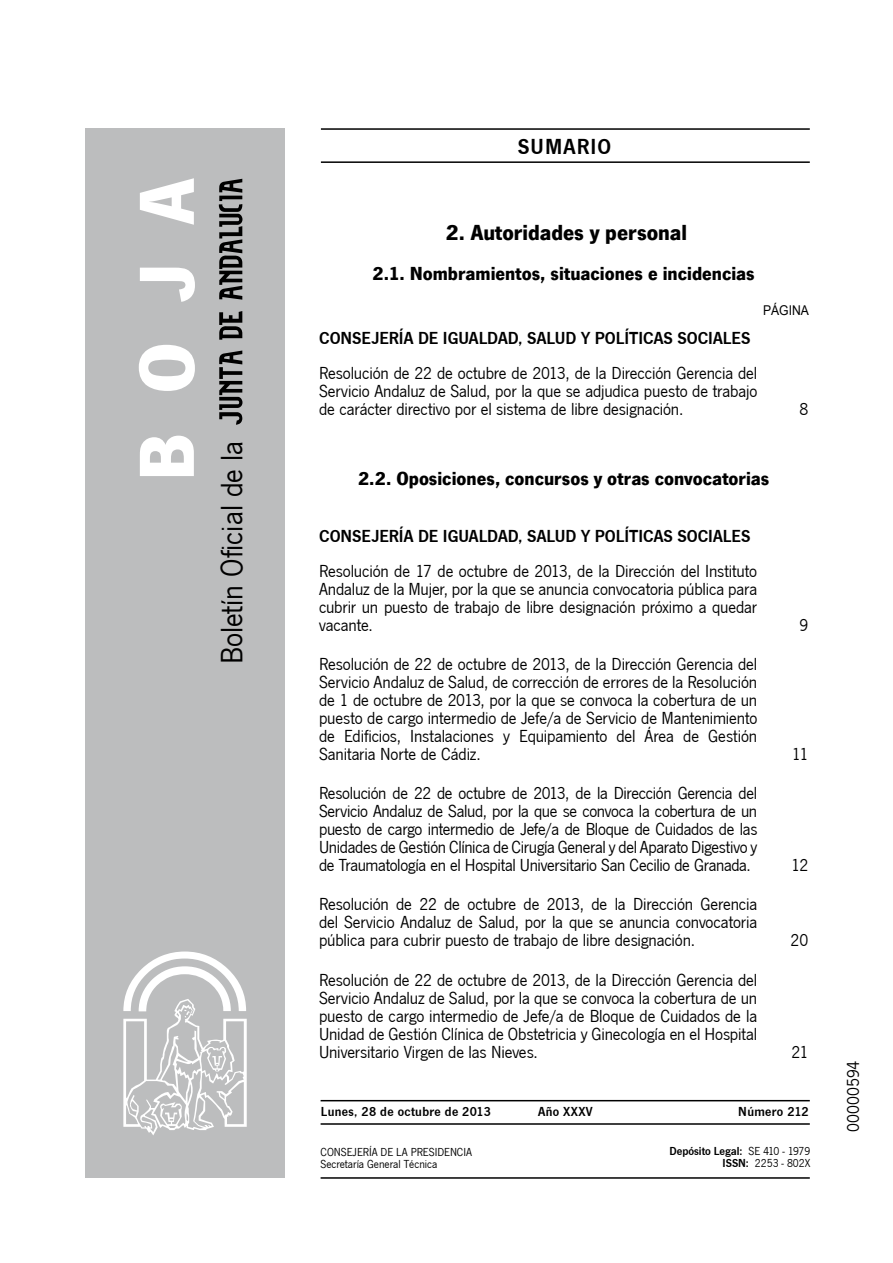
<style>
.page{position:relative;width:893px;height:1263px;background:#fff}
.page>*{position:absolute;margin:0;border:0;box-sizing:border-box;transform-origin:0 0}
.t1{font:700 81px "News Got T";color:#fff}
.t2{font:31.95px "News Got T";color:#000}
.t3{font:700 22.5px "News Got T";color:#000}
.t4{font:600 22.5px "News Got T";letter-spacing:.05em;color:#000}
.t5{font:700 19.5px "News Got T";color:#000}
.t6{font:18px/18px "News Got T";letter-spacing:-.01em;color:#000;text-align:justify}
.t7{font:600 18px "News Got T";color:#000}
.t8{font:600 13.5px "News Got T";letter-spacing:.025em;color:#000}
.t9{font:13.5px "Arial";color:#000;scale:.9 1}
.t10{font:12px/12px "News Got T";color:#000}
.t11{font:600 12px/12px "News Got T";color:#000;text-align:right}
.s1{font-weight:400}
</style>
<div class="page">
<hr style="left:321px;top:128px;width:488px;height:2px;background:#000">
<hr style="left:321px;top:161px;width:488px;height:2px;background:#000">
<div style="left:85px;top:128px;width:200px;height:1050px;background:#bcbdbe"></div>
<svg style="left:219px;top:351px;width:23px;height:74px"></svg>
<svg style="left:219px;top:311px;width:23px;height:29px"></svg>
<svg style="left:219px;top:179px;width:23px;height:121px"></svg>
<svg style="left:123px;top:952px;width:124px;height:183px"></svg>
<hr style="left:320px;top:1100px;width:489px;height:1px;background:#000">
<hr style="left:320px;top:1177px;width:489px;height:2px;background:#000">
<hr style="left:320px;top:1123px;width:489px;height:2px;background:#000">
<h1 class="t1" style="left:119px;top:481px;width:305px;rotate:-90deg">BOJA</h1>
<h2 class="t2" style="left:214px;top:664px;width:225px;rotate:-90deg">Boletín Oficial de la</h2>
<p class="t4" style="left:517px;top:134px;width:95px">SUMARIO</p>
<p class="t3" style="left:446px;top:219px;width:243px">2. Autoridades y personal</p>
<p class="t5" style="left:372px;top:262px;width:384px">2.1. Nombramientos, situaciones e incidencias</p>
<p class="t9" style="left:763px;top:302px;width:53px">PÁGINA</p>
<p class="t7" style="left:319px;top:327px;width:151px">CONSEJERÍA DE IGUALDAD</p>
<p class="t7" style="left:518px;top:327px;width:30px">, SALUD</p>
<p class="t7" style="left:581px;top:327px;width:67px">Y POLÍTICAS</p>
<p class="t7" style="left:677px;top:327px;width:20px">SOCIAL</p>
<p class="t7" style="left:731px;top:327px;width:18px">ES</p>
<p class="t6" style="left:319px;top:364px;width:439px">Resolución de 22 de octubre de 2013, de la Dirección Gerencia del Servicio Andaluz de Salud, por la que se adjudica puesto de trabajo de carácter directivo por el sistema de libre designación.</p>
<p class="t5" style="left:358px;top:467px;width:413px">2.2. Oposiciones, concursos y otras convocatorias</p>
<p class="t7" style="left:319px;top:525px;width:151px">CONSEJERÍA DE IGUALDAD</p>
<p class="t7" style="left:518px;top:525px;width:30px">, SALUD</p>
<p class="t7" style="left:581px;top:525px;width:67px">Y POLÍTICAS</p>
<p class="t7" style="left:677px;top:525px;width:20px">SOCIAL</p>
<p class="t7" style="left:731px;top:525px;width:18px">ES</p>
<p class="t6" style="left:319px;top:562px;width:439px">Resolución de 17 de octubre de 2013, de la Dirección del Instituto Andaluz de la Mujer, por la que se anuncia convocatoria pública para cubrir un puesto de trabajo de libre designación próximo a quedar vacante.</p>
<p class="t6" style="left:319px;top:655px;width:440px">Resolución de 22 de octubre de 2013, de la Dirección Gerencia del Servicio Andaluz de Salud, de corrección de errores de la Resolución de 1 de octubre de 2013, por la que se convoca la cobertura de un puesto de cargo intermedio de Jefe/a de Servicio de Mantenimiento de Edificios, Instalaciones y Equipamiento del Área de Gestión Sanitaria Norte de Cádiz.</p>
<p class="t6" style="left:319px;top:785px;width:440px">Resolución de 22 de octubre de 2013, de la Dirección Gerencia del Servicio Andaluz de Salud, por la que se convoca la cobertura de un puesto de cargo intermedio de Jefe/a de Bloque de Cuidados de las Unidades de Gestión Clínica de Cirugía General y del Aparato Digestivo y de Traumatología en el Hospital Universitario San Cecilio de Granada.</p>
<p class="t6" style="left:319px;top:896px;width:439px">Resolución de 22 de octubre de 2013, de la Dirección Gerencia del Servicio Andaluz de Salud, por la que se anuncia convocatoria pública para cubrir puesto de trabajo de libre designación.</p>
<p class="t6" style="left:319px;top:971px;width:439px">Resolución de 22 de octubre de 2013, de la Dirección Gerencia del Servicio Andaluz de Salud, por la que se convoca la cobertura de un puesto de cargo intermedio de Jefe/a de Bloque de Cuidados de la Unidad de Gestión Clínica de Obstetricia y Ginecología en el Hospital Universitario Virgen de las Nieves.</p>
<p class="t6" style="left:799px;top:400px;width:10px">8</p>
<p class="t6" style="left:799px;top:616px;width:10px">9</p>
<p class="t6" style="left:792px;top:745px;width:18px">11</p>
<p class="t6" style="left:791px;top:857px;width:19px">12</p>
<p class="t6" style="left:790px;top:932px;width:19px">20</p>
<p class="t6" style="left:791px;top:1043px;width:18px">21</p>
<p class="t8" style="left:321px;top:1104px;width:171px">LUNES, 28 DE OCTUBRE DE 2013</p>
<p class="t8" style="left:538px;top:1104px;width:56px">AÑO XXXV</p>
<p class="t8" style="left:738px;top:1104px;width:72px">NÚMERO 212</p>
<p class="t10" style="left:320px;top:1146px;width:153px">CONSEJERÍA DE LA PRESIDENCIA<br>Secretaría General Técnica</p>
<p class="t11" style="left:669px;top:1145px;width:142px">DEPÓSITO LEGAL: <span class="s1">SE 410 - 1979<br></span>ISSN: <span class="s1">2253 - 802X</span></p>
<p class="t6" style="left:844px;top:1132px;width:72px;rotate:-90deg">00000594</p>
</div>
